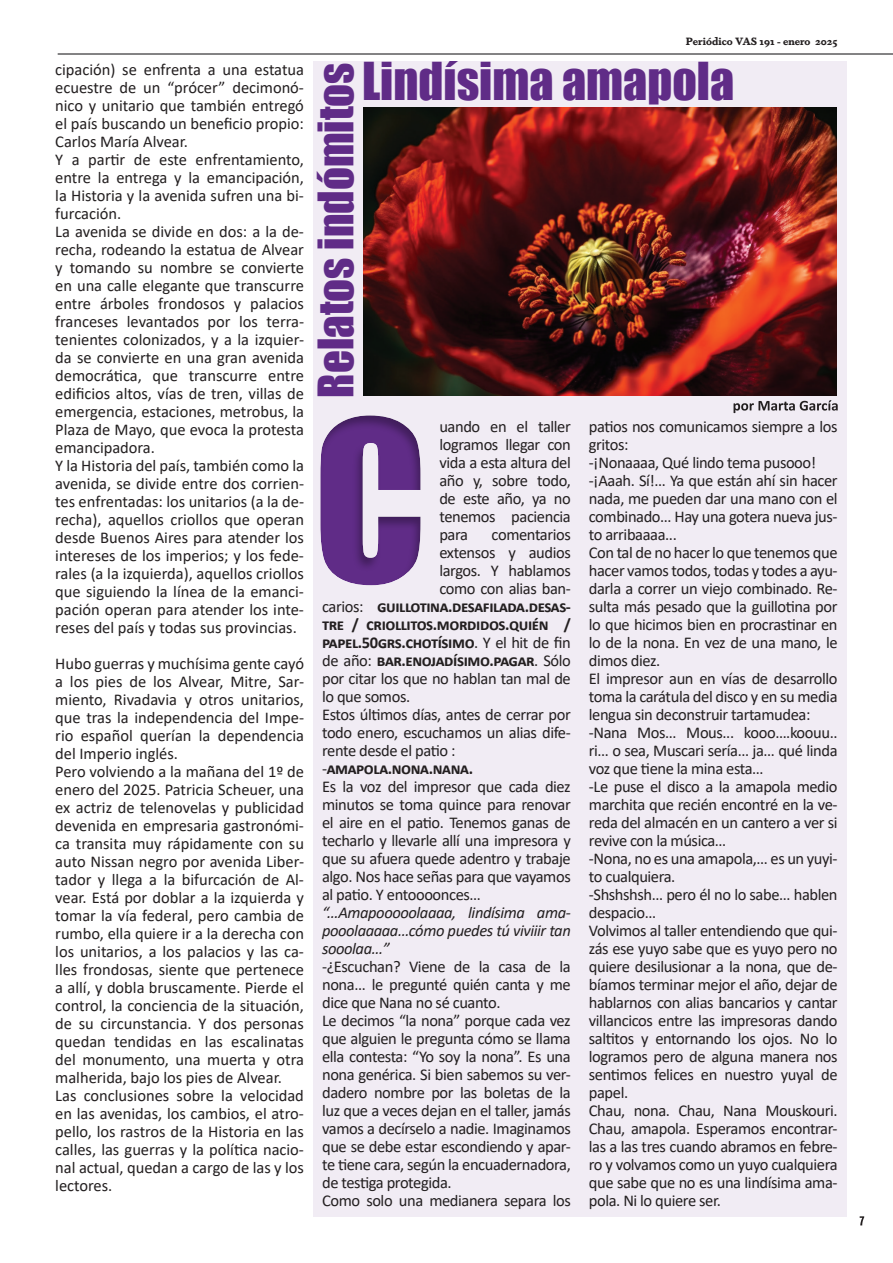
<style>
.page{position:relative;width:893px;height:1263px;background:#fff}
.page>*{position:absolute;margin:0;border:0;box-sizing:border-box;transform-origin:0 0}
.t1{font:206.25px "Impact";color:#602c87}
.t2{font:48px "Impact";color:#602c87}
.t3{font:45px "Impact";color:#602c87}
.t4{font:16.5px/18px "Calibri";letter-spacing:-.025em;color:#231f20}
.t5{font:16.5px/18px "Calibri";color:#231f20}
.t6{font:700 16.5px "Calibri";letter-spacing:-.025em;color:#231f20}
.t7{font:italic 16.5px/18px "Calibri";letter-spacing:-.025em;color:#231f20;text-align:justify}
.t8{font:700 10.5px "Dapifer";color:#231f20}
.s1{font-weight:400}
</style>
<div class="page">
<hr style="left:58px;top:54px;width:835px;height:1px;background:#09080b">
<div style="left:313px;top:61px;width:533px;height:1155px;background:#f1ecf4"></div>
<svg style="left:860px;top:1216px;width:4px;height:9px"></svg>
<svg style="left:733px;top:400px;width:105px;height:13px"></svg>
<div style="left:286px;top:341px;width:433px;height:310px;background:#313232;opacity:.39"></div>
<img style="left:364px;top:108px;width:473px;height:287px">
<p class="t5" style="left:55px;top:60px;width:250px">cipación) se enfrenta a una estatua ecuestre de un “prócer” decimonó&shy;nico y unitario que también entregó el país buscando un beneficio propio:<br>Carlos María Alvear.<br>Y a partir de este enfrentamiento, entre la entrega y la emancipación, la Historia y la avenida sufren una bi&shy;furcación.<br>La avenida se divide en dos: a la de&shy;recha, rodeando la estatua de Alvear y tomando su nombre se convierte en una calle elegante que transcurre entre árboles frondosos y palacios franceses levantados por los terra&shy;tenientes colonizados, y a la izquier&shy;da se convierte en una gran avenida democrática, que transcurre entre edificios altos, vías de tren, villas de emergencia, estaciones, metrobus, la Plaza de Mayo, que evoca la protesta emancipadora.<br>Y la Historia del país, también como la avenida, se divide entre dos corrien&shy;tes enfrentadas: los unitarios (a la de&shy;recha), aquellos criollos que operan desde Buenos Aires para atender los intereses de los imperios; y los fede&shy;rales (a la izquierda), aquellos criollos que siguiendo la línea de la emanci&shy;pación operan para atender los inte&shy;reses del país y todas sus provincias.</p>
<p class="t5" style="left:55px;top:654px;width:250px">Hubo guerras y muchísima gente cayó a los pies de los Alvear, Mitre, Sar&shy;miento, Rivadavia y otros unitarios, que tras la independencia del Impe&shy;rio español querían la dependencia del Imperio inglés.<br>Pero volviendo a la mañana del 1º de enero del 2025. Patricia Scheuer, una ex actriz de telenovelas y publicidad devenida en empresaria gastronómi&shy;ca transita muy rápidamente con su auto Nissan negro por avenida Liber&shy;tador y llega a la bifurcación de Al&shy;vear. Está por doblar a la izquierda y tomar la vía federal, pero cambia de rumbo, ella quiere ir a la derecha con los unitarios, a los palacios y las ca&shy;lles frondosas, siente que pertenece a allí, y dobla bruscamente. Pierde el control, la conciencia de la situación, de su circunstancia. Y dos personas quedan tendidas en las escalinatas del monumento, una muerta y otra malherida, bajo los pies de Alvear.<br>Las conclusiones sobre la velocidad en las avenidas, los cambios, el atro&shy;pello, los rastros de la Historia en las calles, las guerras y la política nacio&shy;nal actual, quedan a cargo de las y los lectores.</p>
<h3 class="t3" style="left:301px;top:398px;width:337px;rotate:-90deg">Relatos indómitos</h3>
<p class="t8" style="left:686px;top:34px;width:153px">Periódico VAS 191 - enero 2025</p>
<h2 class="t2" style="left:362px;top:44px;width:374px">Lindísima amapola</h2>
<h1 class="t1" style="left:313px;top:341px;width:116px">C</h1>
<p class="t4" style="left:439px;top:417px;width:133px;text-align:justify">uando en el taller logramos llegar con vida a esta altura del año y, sobre todo, de este año, ya no tenemos paciencia para</p>
<p class="t4" style="left:492px;top:525px;width:81px">comentarios</p>
<p class="t4" style="left:439px;top:543px;width:133px">extensos y audios</p>
<p class="t4" style="left:439px;top:561px;width:133px">largos. Y hablamos</p>
<p class="t4" style="left:439px;top:579px;width:133px">como con alias ban-</p>
<p class="t6" style="left:322px;top:594px;width:250px"><span class="s1">carios:</span> guillotina.desafilada.desas-</p>
<p class="t6" style="left:322px;top:612px;width:250px">tre / criollitos.mordidos.quién /</p>
<p class="t6" style="left:322px;top:630px;width:250px">papel.50grs.chotísimo<span class="s1">. Y el hit de fin</span></p>
<p class="t6" style="left:322px;top:648px;width:250px"><span class="s1">de año:</span> bar.enojadísimo.pagar<span class="s1">. Sólo</span></p>
<p class="t4" style="left:322px;top:669px;width:250px">por citar los que no hablan tan mal de</p>
<p class="t4" style="left:322px;top:687px;width:90px">lo que somos.</p>
<p class="t4" style="left:322px;top:705px;width:250px">Estos últimos días, antes de cerrar por</p>
<p class="t4" style="left:322px;top:723px;width:250px">todo enero, escuchamos un alias dife-</p>
<p class="t4" style="left:322px;top:741px;width:135px">rente desde el patio :</p>
<p class="t6" style="left:322px;top:756px;width:152px"><span class="s1">-</span>amapola.nona.nana.</p>
<p class="t4" style="left:322px;top:777px;width:250px">Es la voz del impresor que cada diez</p>
<p class="t4" style="left:322px;top:795px;width:250px">minutos se toma quince para renovar</p>
<p class="t4" style="left:322px;top:813px;width:250px">el aire en el patio. Tenemos ganas de</p>
<p class="t4" style="left:322px;top:831px;width:250px">techarlo y llevarle allí una impresora y</p>
<p class="t4" style="left:322px;top:849px;width:250px">que su afuera quede adentro y trabaje</p>
<p class="t4" style="left:322px;top:867px;width:250px">algo. Nos hace señas para que vayamos</p>
<p class="t4" style="left:322px;top:885px;width:160px">al patio. Y entoooonces…</p>
<p class="t7" style="left:322px;top:902px;width:250px">“...Amapooooolaaaa, lindísima ama&shy;pooolaaaaa…cómo puedes tú viviiir tan sooolaa…”</p>
<p class="t4" style="left:322px;top:957px;width:250px">-¿Escuchan? Viene de la casa de la nona… le pregunté quién canta y me dice que Nana no sé cuanto.<br>Le decimos “la nona” porque cada vez que alguien le pregunta cómo se llama ella contesta: “Yo soy la nona”. Es una nona genérica. Si bien sabemos su ver&shy;dadero nombre por las boletas de la luz que a veces dejan en el taller, jamás vamos a decírselo a nadie. Imaginamos que se debe estar escondiendo y apar&shy;te tiene cara, según la encuadernadora, de testiga protegida.<br>Como solo una medianera separa los</p>
<p class="t4" style="left:589px;top:417px;width:250px">patios nos comunicamos siempre a los gritos:<br>-¡Nonaaaa, Qué lindo tema pusooo! -¡Aaah. Sí!… Ya que están ahí sin hacer nada, me pueden dar una mano con el combinado… Hay una gotera nueva jus&shy;to arribaaaa...<br>Con tal de no hacer lo que tenemos que hacer vamos todos, todas y todes a ayu&shy;darla a correr un viejo combinado. Re&shy;sulta más pesado que la guillotina por lo que hicimos bien en procrastinar en lo de la nona. En vez de una mano, le dimos diez.<br>El impresor aun en vías de desarrollo toma la carátula del disco y en su media lengua sin deconstruir tartamudea: -Nana Mos… Mous... kooo….koouu.. ri… o sea, Muscari sería… ja… qué linda voz que tiene la mina esta…<br>-Le puse el disco a la amapola medio marchita que recién encontré en la ve&shy;reda del almacén en un cantero a ver si revive con la música…<br>-Nona, no es una amapola,… es un yuyi&shy;to cualquiera.<br>-Shshshsh… pero él no lo sabe… hablen despacio…<br>Volvimos al taller entendiendo que qui&shy;zás ese yuyo sabe que es yuyo pero no quiere desilusionar a la nona, que de&shy;bíamos terminar mejor el año, dejar de hablarnos con alias bancarios y cantar villancicos entre las impresoras dando saltitos y entornando los ojos. No lo logramos pero de alguna manera nos sentimos felices en nuestro yuyal de papel.<br>Chau, nona. Chau, Nana Mouskouri.<br>Chau, amapola. Esperamos encontrar&shy;las a las tres cuando abramos en febre&shy;ro y volvamos como un yuyo cualquiera que sabe que no es una lindísima ama&shy;pola. Ni lo quiere ser.</p>
</div>
